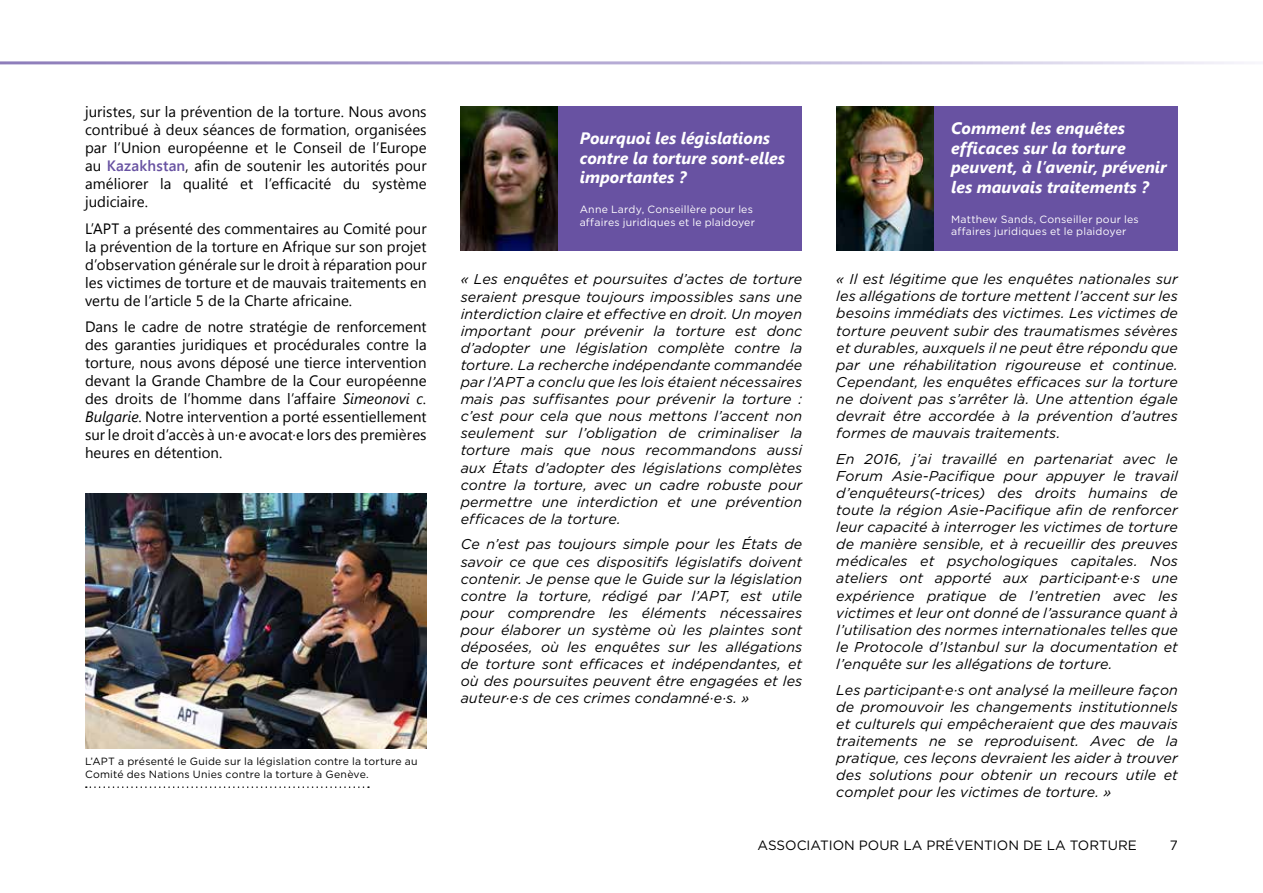
<style>
.page{position:relative;width:1263px;height:893px;background:#fff}
.page>*{position:absolute;margin:0;border:0;box-sizing:border-box;transform-origin:0 0}
.t1{font:italic 700 16.5px/19.8px "Segoe UI";color:#fff}
.t2{font:15px/18px "Segoe UI";letter-spacing:.005em;color:#000;text-align:justify}
.t3{font:italic 14.25px/17.1px "Gotham";letter-spacing:.005em;color:#000;text-align:justify}
.t4{font:13.5px "Gotham";color:#000}
.t5{font:10.5px/12.6px "Gotham";letter-spacing:.02em;color:#fff}
.t6{font:10.5px/12.6px "Gotham";letter-spacing:.02em;color:#000}
.s1{font-weight:600;color:#6852a2}
.s2{font-style:italic}
.s3{font-family:"Gotham";font-style:italic}
</style>
<div class="page">
<svg style="left:0;top:61px;width:1244px;height:3px;background:#c3badb"></svg>
<img style="left:836px;top:106px;width:98px;height:145px">
<img style="left:461px;top:106px;width:97px;height:145px">
<div style="left:934px;top:106px;width:244px;height:145px;background:#6852a2"></div>
<div style="left:558px;top:106px;width:244px;height:145px;background:#6852a2"></div>
<svg style="left:86px;top:786px;width:283px;height:2px"></svg>
<img style="left:85px;top:493px;width:342px;height:255px">
<p class="t2" style="left:85px;top:102px;width:343px">juristes, sur la prévention de la torture. Nous avons contribué à deux séances de formation, organisées par l’Union européenne et le Conseil de l’Europe au <span class="s1">Kazakhstan</span>, afin de soutenir les autorités pour améliorer la qualité et l’efficacité du système judiciaire.</p>
<p class="t2" style="left:85px;top:219px;width:343px">L’APT a présenté des commentaires au Comité pour la prévention de la torture en Afrique sur son projet d’observation générale sur le droit à réparation pour les victimes de torture et de mauvais traitements en vertu de l’article 5 de la Charte africaine.</p>
<p class="t2" style="left:85px;top:317px;width:343px">Dans le cadre de notre stratégie de renforcement des garanties juridiques et procédurales contre la torture, nous avons déposé une tierce intervention devant la Grande Chambre de la Cour européenne des droits de l’homme dans l’affaire <span class="s2">Simeonovi c.<br>Bulgarie</span>. Notre intervention a porté essentiellement sur le droit d’accès à un<span class="s3">·</span>e avocat<span class="s3">·</span>e lors des premières heures en détention.</p>
<p class="t6" style="left:85px;top:755px;width:334px">L’APT a présenté le Guide sur la législation contre la torture au<br>Comité des Nations Unies contre la torture à Genève.</p>
<p class="t1" style="left:580px;top:127px;width:207px">Pourquoi les législations contre la torture sont-elles importantes ?</p>
<p class="t5" style="left:580px;top:203px;width:177px">Anne Lardy, Conseillère pour les affaires juridiques et le plaidoyer</p>
<p class="t3" style="left:461px;top:271px;width:343px">« Les enquêtes et poursuites d’actes de torture seraient presque toujours impossibles sans une interdiction claire et effective en droit. Un moyen important pour prévenir la torture est donc d’adopter une législation complète contre la torture. La recherche indépendante commandée par l’APT a conclu que les lois étaient nécessaires mais pas suffisantes pour prévenir la torture : c’est pour cela que nous mettons l’accent non seulement sur l’obligation de criminaliser la torture mais que nous recommandons aussi aux États d’adopter des législations complètes contre la torture, avec un cadre robuste pour permettre une interdiction et une prévention efficaces de la torture.</p>
<p class="t3" style="left:461px;top:536px;width:343px">Ce n’est pas toujours simple pour les États de savoir ce que ces dispositifs législatifs doivent contenir. Je pense que le Guide sur la législation contre la torture, rédigé par l’APT, est utile pour comprendre les éléments nécessaires pour élaborer un système où les plaintes sont déposées, où les enquêtes sur les allégations de torture sont efficaces et indépendantes, et où des poursuites peuvent être engagées et les auteur·e·s de ces crimes condamné·e·s. »</p>
<p class="t1" style="left:951px;top:117px;width:217px">Comment les enquêtes efficaces sur la torture peuvent, à l’avenir, prévenir les mauvais traitements ?</p>
<p class="t5" style="left:951px;top:213px;width:189px">Matthew Sands, Conseiller pour les affaires juridiques et le plaidoyer</p>
<p class="t3" style="left:836px;top:271px;width:343px">« Il est légitime que les enquêtes nationales sur les allégations de torture mettent l’accent sur les besoins immédiats des victimes. Les victimes de torture peuvent subir des traumatismes sévères et durables, auxquels il ne peut être répondu que par une réhabilitation rigoureuse et continue.<br>Cependant, les enquêtes efficaces sur la torture ne doivent pas s’arrêter là. Une attention égale devrait être accordée à la prévention d’autres formes de mauvais traitements.</p>
<p class="t3" style="left:836px;top:450px;width:343px">En 2016, j’ai travaillé en partenariat avec le Forum Asie-Pacifique pour appuyer le travail d’enquêteurs(-trices) des droits humains de toute la région Asie-Pacifique afin de renforcer leur capacité à interroger les victimes de torture de manière sensible, et à recueillir des preuves médicales et psychologiques capitales. Nos ateliers ont apporté aux participant·e·s une expérience pratique de l’entretien avec les victimes et leur ont donné de l’assurance quant à l’utilisation des normes internationales telles que le Protocole d’Istanbul sur la documentation et l’enquête sur les allégations de torture.</p>
<p class="t3" style="left:836px;top:681px;width:343px">Les participant·e·s ont analysé la meilleure façon de promouvoir les changements institutionnels et culturels qui empêcheraient que des mauvais traitements ne se reproduisent. Avec de la pratique, ces leçons devraient les aider à trouver des solutions pour obtenir un recours utile et complet pour les victimes de torture. »</p>
<p class="t4" style="left:757px;top:837px;width:381px">ASSOCIATION POUR LA PRÉVENTION DE LA TORTURE</p>
<p class="t4" style="left:1170px;top:837px;width:10px">7</p>
</div>
